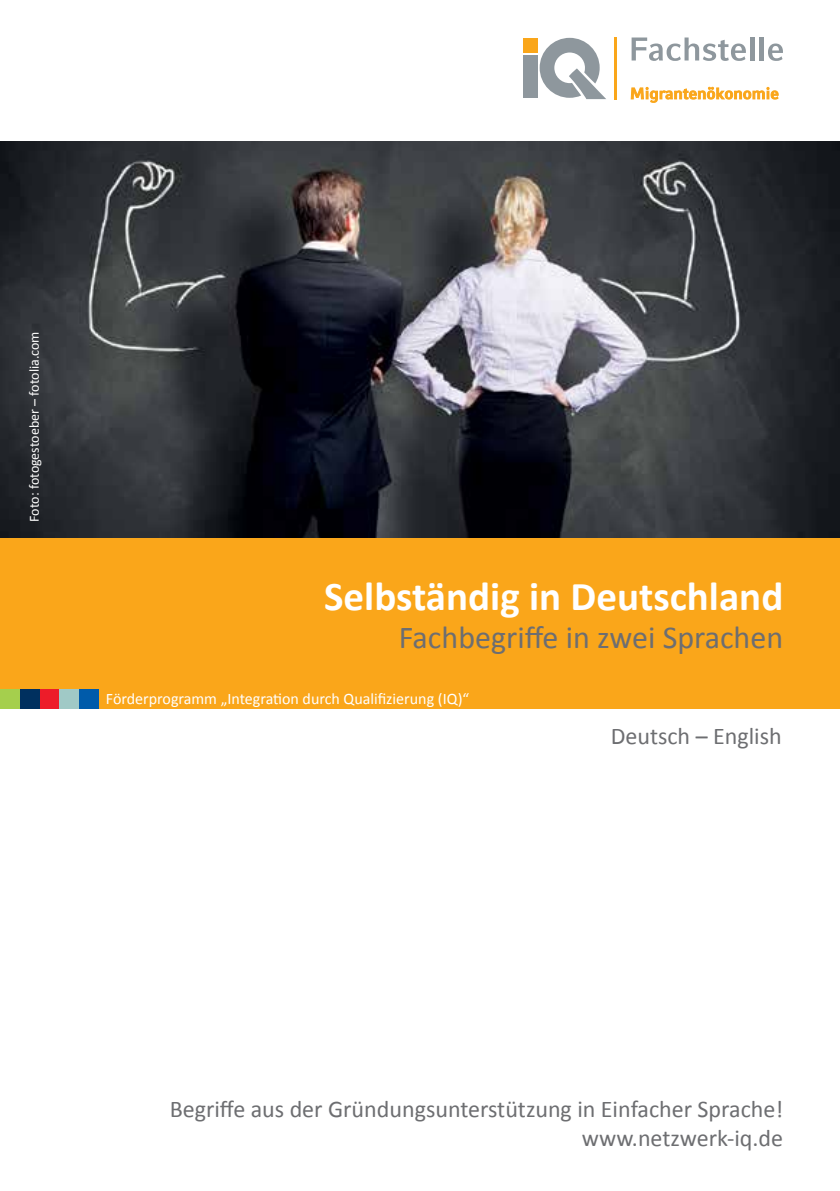
<style>
.page{position:relative;width:840px;height:1191px;background:#fff}
.page>*{position:absolute;margin:0;border:0;box-sizing:border-box;transform-origin:0 0}
.t1{font:700 41px "Calibri";color:#fff}
.t2{font:32px "Calibri";color:#6d6e71}
.t3{font:24px/28.8px "Calibri";color:#6d6e71;text-align:right}
.t4{font:16px "Calibri";color:#fff}
.t5{font:14px "Calibri";color:#fff}
</style>
<div class="page">
<img style="left:0;top:142px;width:839px;height:397px">
<div style="left:522px;top:55px;width:15px;height:43px;background:#8e979d"></div>
<div style="left:522px;top:38px;width:15px;height:14px;background:#faa61a"></div>
<svg style="left:539px;top:38px;width:67px;height:61px"></svg>
<hr style="left:614px;top:37px;width:2px;height:62px;background:#faa61a">
<svg style="left:631px;top:37px;width:114px;height:24px"></svg>
<svg style="left:750px;top:38px;width:3px;height:22px"></svg>
<hr style="left:759px;top:38px;width:4px;height:22px;background:#8e979d">
<svg style="left:768px;top:44px;width:14px;height:17px"></svg>
<svg style="left:630px;top:87px;width:148px;height:16px"></svg>
<div style="left:0;top:539px;width:839px;height:170px;background:#faa61a"></div>
<div style="left:39px;top:689px;width:20px;height:20px;background:#ed1c29"></div>
<div style="left:0;top:689px;width:20px;height:20px;background:#a5cf4d"></div>
<div style="left:59px;top:689px;width:20px;height:20px;background:#a0c9c6"></div>
<div style="left:79px;top:689px;width:20px;height:20px;background:#005baa"></div>
<div style="left:20px;top:689px;width:20px;height:20px;background:#00305f"></div>
<p class="t5" style="left:25px;top:522px;width:192px;rotate:-90deg">Foto: fotogestoeber – fotolia.com</p>
<h1 class="t1" style="left:324px;top:570px;width:460px">Selbständig in Deutschland</h1>
<h2 class="t2" style="left:398px;top:617px;width:386px">Fachbegriffe in zwei Sprachen</h2>
<p class="t4" style="left:106px;top:688px;width:364px">Förderprogramm „Integration durch Qualifizierung (IQ)“</p>
<p class="t3" style="left:610px;top:721px;width:172px">Deutsch – English</p>
<p class="t3" style="left:170px;top:1094px;width:614px">Begriffe aus der Gründungsunterstützung in Einfacher Sprache! www.netzwerk-iq.de</p>
</div>
